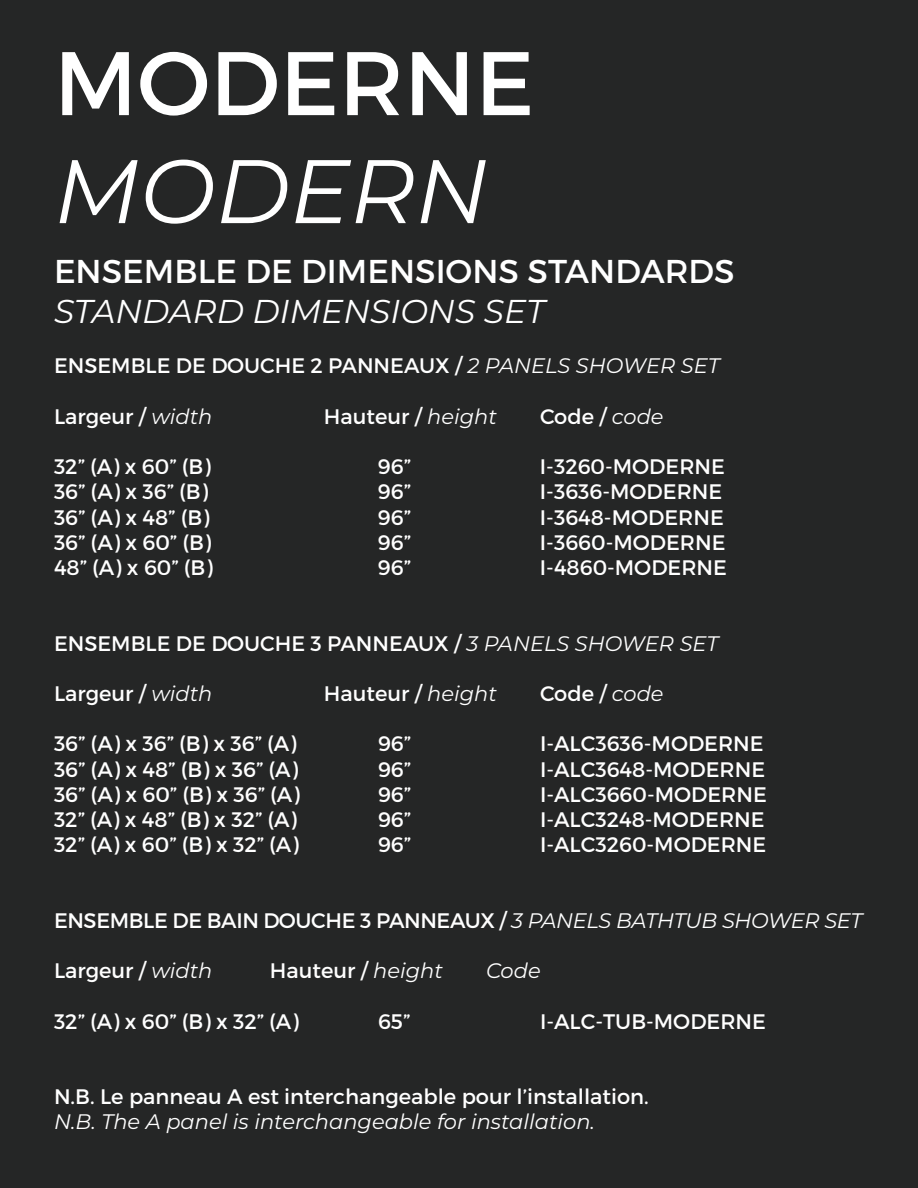
<style>
.page{position:relative;width:918px;height:1188px;background:#252626}
.page>*{position:absolute;margin:0;border:0;box-sizing:border-box;transform-origin:0 0}
.t1{font:90px "Montserrat";color:#fff}
.t2{font:italic 90px "Montserrat";color:#fff}
.t3{font:33px "Montserrat";color:#fff}
.t4{font:italic 33px "Montserrat";color:#fff}
.t5{font:21px "Montserrat";color:#fff}
.t6{font:21px "Montserrat";letter-spacing:-.02em;color:#fff}
.t7{font:italic 21px "Montserrat";color:#fff}
.s1{font-style:italic}
</style>
<div class="page">
<p class="t1" style="left:54px;top:28px;width:482px">MODERNE</p>
<p class="t2" style="left:54px;top:129px;width:436px">MODERN</p>
<p class="t3" style="left:54px;top:251px;width:682px">ENSEMBLE DE DIMENSIONS STANDARDS</p>
<p class="t4" style="left:54px;top:289px;width:493px">STANDARD DIMENSIONS SET</p>
<p class="t5" style="left:54px;top:353px;width:667px">ENSEMBLE DE DOUCHE 2 PANNEAUX / <span class="s1">2 PANELS SHOWER SET</span></p>
<p class="t5" style="left:54px;top:403px;width:160px">Largeur / <span class="s1">width</span></p>
<p class="t5" style="left:324px;top:403px;width:174px">Hauteur / <span class="s1">height</span></p>
<p class="t5" style="left:540px;top:403px;width:125px">Code / <span class="s1">code</span></p>
<p class="t5" style="left:54px;top:454px;width:158px">32” (A) x 60” (B)</p>
<p class="t5" style="left:378px;top:454px;width:34px">96”</p>
<p class="t5" style="left:540px;top:454px;width:186px">I-3260-MODERNE</p>
<p class="t5" style="left:54px;top:479px;width:155px">36” (A) x 36” (B)</p>
<p class="t5" style="left:378px;top:479px;width:34px">96”</p>
<p class="t5" style="left:540px;top:479px;width:184px">I-3636-MODERNE</p>
<p class="t5" style="left:54px;top:504px;width:157px">36” (A) x 48” (B)</p>
<p class="t5" style="left:378px;top:504px;width:34px">96”</p>
<p class="t5" style="left:540px;top:504px;width:185px">I-3648-MODERNE</p>
<p class="t5" style="left:54px;top:529px;width:159px">36” (A) x 60” (B)</p>
<p class="t5" style="left:378px;top:529px;width:34px">96”</p>
<p class="t5" style="left:540px;top:529px;width:187px">I-3660-MODERNE</p>
<p class="t5" style="left:54px;top:555px;width:160px">48” (A) x 60” (B)</p>
<p class="t5" style="left:378px;top:555px;width:34px">96”</p>
<p class="t5" style="left:540px;top:555px;width:189px">I-4860-MODERNE</p>
<p class="t5" style="left:54px;top:630px;width:666px">ENSEMBLE DE DOUCHE 3 PANNEAUX / <span class="s1">3 PANELS SHOWER SET</span></p>
<p class="t5" style="left:54px;top:681px;width:160px">Largeur / <span class="s1">width</span></p>
<p class="t5" style="left:324px;top:681px;width:174px">Hauteur / <span class="s1">height</span></p>
<p class="t5" style="left:540px;top:681px;width:125px">Code / <span class="s1">code</span></p>
<p class="t5" style="left:54px;top:731px;width:244px">36” (A) x 36” (B) x 36” (A)</p>
<p class="t5" style="left:378px;top:731px;width:34px">96”</p>
<p class="t5" style="left:540px;top:731px;width:225px">I-ALC3636-MODERNE</p>
<p class="t5" style="left:54px;top:756px;width:246px">36” (A) x 48” (B) x 36” (A)</p>
<p class="t5" style="left:378px;top:756px;width:34px">96”</p>
<p class="t5" style="left:540px;top:756px;width:227px">I-ALC3648-MODERNE</p>
<p class="t5" style="left:54px;top:781px;width:247px">36” (A) x 60” (B) x 36” (A)</p>
<p class="t5" style="left:378px;top:781px;width:34px">96”</p>
<p class="t5" style="left:540px;top:781px;width:228px">I-ALC3660-MODERNE</p>
<p class="t5" style="left:54px;top:807px;width:244px">32” (A) x 48” (B) x 32” (A)</p>
<p class="t5" style="left:378px;top:807px;width:34px">96”</p>
<p class="t5" style="left:540px;top:807px;width:226px">I-ALC3248-MODERNE</p>
<p class="t5" style="left:54px;top:832px;width:246px">32” (A) x 60” (B) x 32” (A)</p>
<p class="t5" style="left:378px;top:832px;width:34px">96”</p>
<p class="t5" style="left:540px;top:832px;width:228px">I-ALC3260-MODERNE</p>
<p class="t6" style="left:54px;top:907px;width:810px">ENSEMBLE DE BAIN DOUCHE 3 PANNEAUX / <span class="s1">3 PANELS BATHTUB SHOWER SET</span></p>
<p class="t5" style="left:54px;top:958px;width:160px">Largeur / <span class="s1">width</span></p>
<p class="t5" style="left:270px;top:958px;width:174px">Hauteur / <span class="s1">height</span></p>
<p class="t7" style="left:486px;top:956px;width:56px">Code</p>
<p class="t5" style="left:54px;top:1008px;width:246px">32” (A) x 60” (B) x 32” (A)</p>
<p class="t5" style="left:378px;top:1008px;width:34px">65”</p>
<p class="t5" style="left:540px;top:1008px;width:227px">I-ALC-TUB-MODERNE</p>
<p class="t5" style="left:54px;top:1084px;width:596px">N.B. Le panneau A est interchangeable pour l’installation.</p>
<p class="t7" style="left:54px;top:1107px;width:543px">N.B. The A panel is interchangeable for installation.</p>
</div>
